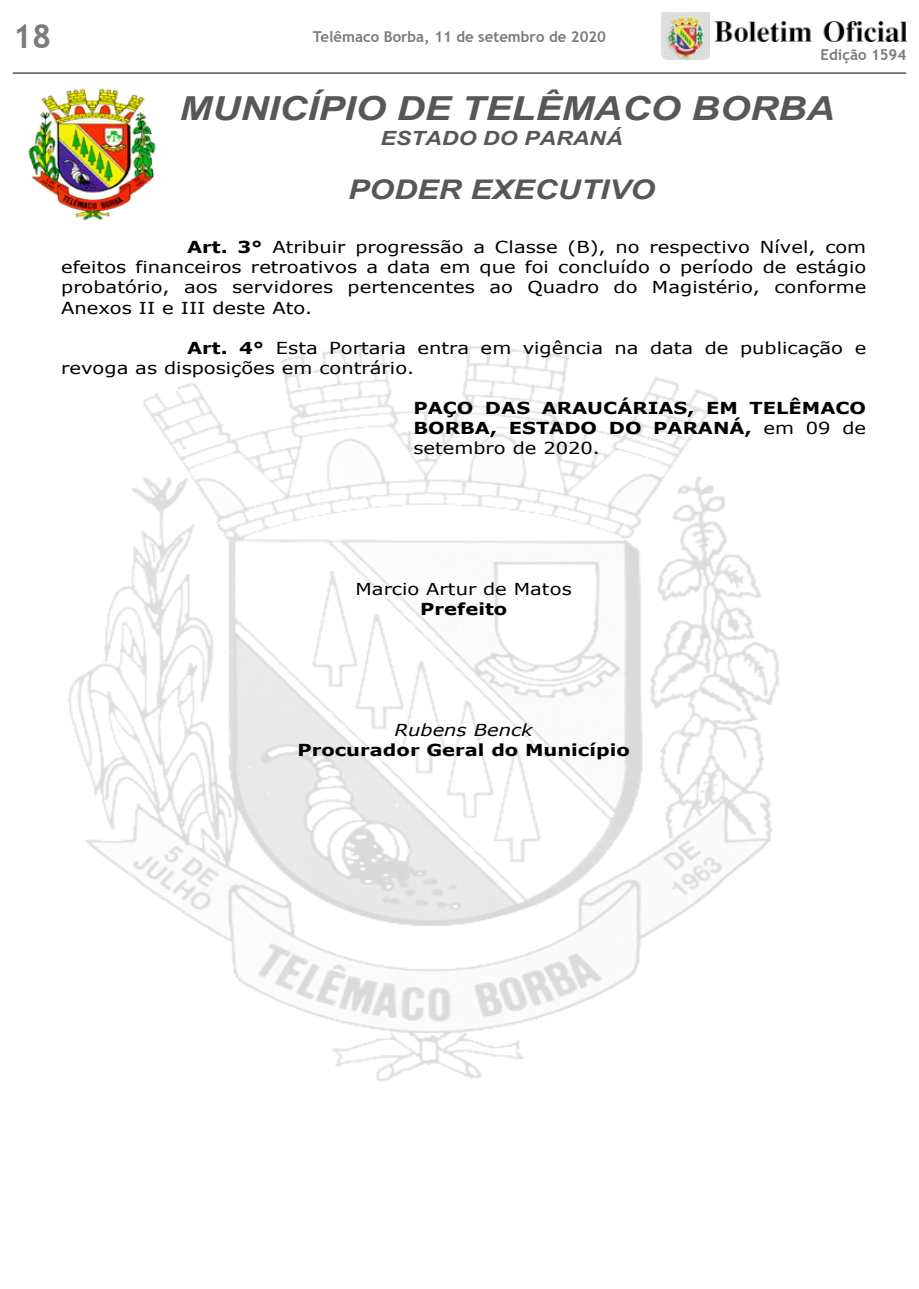
<style>
.page{position:relative;width:919px;height:1289px;background:#fff}
.page>*{position:absolute;margin:0;border:0;box-sizing:border-box;transform-origin:0 0}
.t1{font:italic 700 33.15px "Arial";color:#575756;scale:1.18 1}
.t2{font:700 33px "Trebuchet MS";color:#7c7b7b}
.t3{font:italic 700 27px "Arial";color:#575756;scale:1.18 1}
.t4{font:italic 700 19.5px "Arial";color:#575756;scale:1.18 1}
.t5{font:16.5px/20.1px "Verdana";color:#000;text-align:justify;scale:1.18 1}
.t6{font:700 16.5px/20.1px "Verdana";color:#000;text-align:justify;scale:1.18 1}
.t7{font:italic 16.5px "Verdana";color:#000;scale:1.18 1}
.t8{font:700 15px "Trebuchet MS";color:#7c7b7b}
.s1{font-weight:700}
.s2{font-weight:400}
</style>
<div class="page">
<img style="left:662px;top:13px;width:47px;height:47px">
<img style="left:714px;top:21px;width:192px;height:21px">
<hr style="left:13px;top:73px;width:893px;height:1px;background:#000">
<img style="left:28px;top:88px;width:128px;height:133px">
<img style="left:68px;top:346px;width:711px;height:736px">
<h2 class="t2" style="left:13px;top:16px;width:40px">18</h2>
<p class="t8" style="left:313px;top:27px;width:294px">Telêmaco Borba, 11 de setembro de 2020</p>
<p class="t8" style="left:820px;top:45px;width:87px">Edição 1594</p>
<h1 class="t1" style="left:179px;top:86px;width:556px">MUNICÍPIO DE TELÊMACO BORBA</h1>
<p class="t4" style="left:380px;top:125px;width:207px">ESTADO DO PARANÁ</p>
<h3 class="t3" style="left:348px;top:172px;width:262px">PODER EXECUTIVO</h3>
<p class="t5" style="left:61px;top:237px;width:683px;text-indent:126px"><span class="s1">Art. 3°</span> Atribuir progressão a Classe (B), no respectivo Nível, com efeitos financeiros retroativos a data em que foi concluído o período de estágio probatório, aos servidores pertencentes ao Quadro do Magistério, conforme Anexos II e III deste Ato.</p>
<p class="t5" style="left:61px;top:337px;width:683px;text-indent:126px"><span class="s1">Art. 4°</span> Esta Portaria entra em vigência na data de publicação e revoga as disposições em contrário.</p>
<p class="t6" style="left:413px;top:397px;width:385px">PAÇO DAS ARAUCÁRIAS, EM TELÊMACO BORBA, ESTADO DO PARANÁ, <span class="s2">em 09 de setembro de 2020.</span></p>
<p class="t5" style="left:355px;top:579px;width:185px">Marcio Artur de Matos</p>
<p class="t6" style="left:420px;top:598px;width:75px">Prefeito</p>
<p class="t7" style="left:394px;top:718px;width:118px">Rubens Benck</p>
<p class="t6" style="left:297px;top:739px;width:283px">Procurador Geral do Município</p>
</div>
